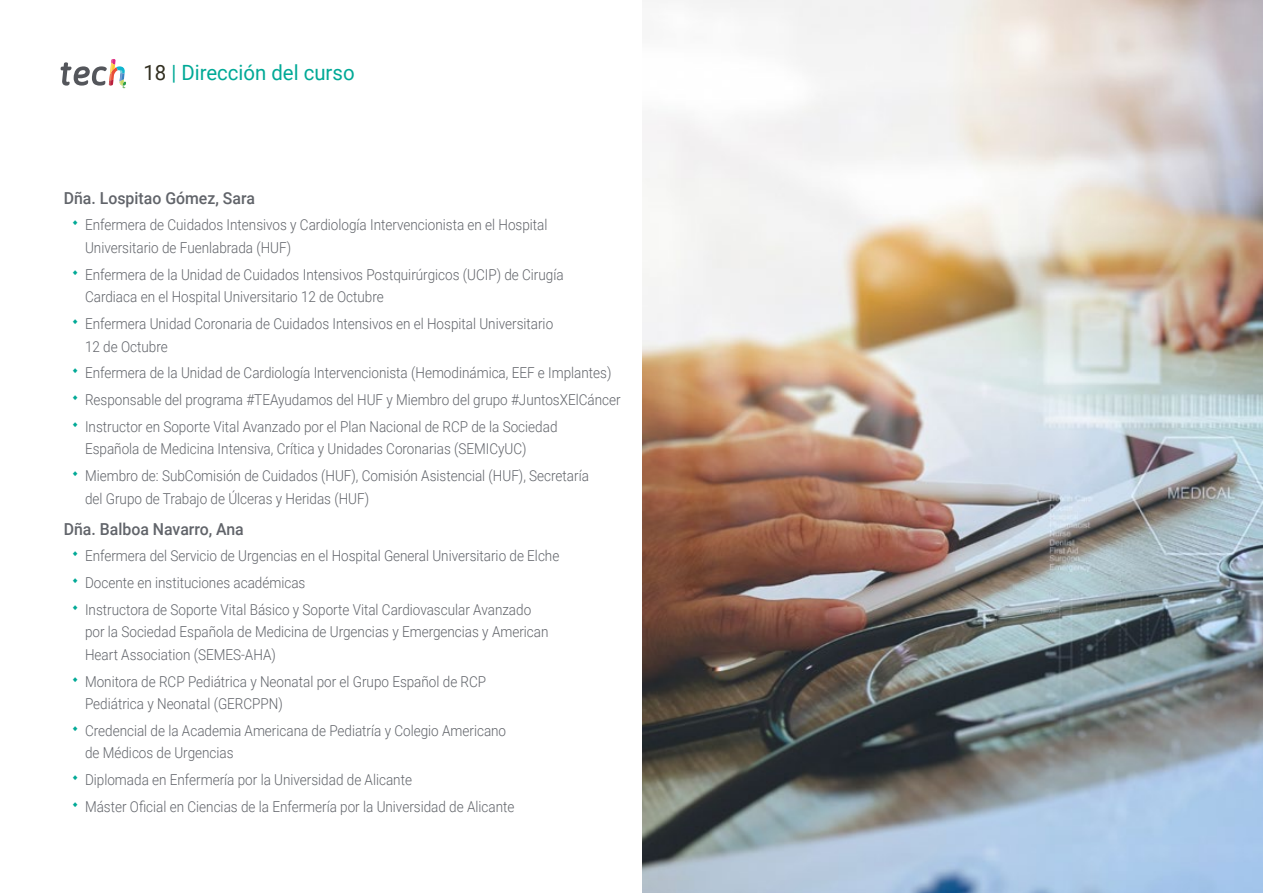
<style>
.page{position:relative;width:1263px;height:893px;background:#fff}
.page>*{position:absolute;margin:0;border:0;box-sizing:border-box;transform-origin:0 0}
.t1{font:21px "Roboto";color:#00a996}
.t2{font:500 16.5px "Roboto";color:#61646a;scale:.96 1}
.t3{font:300 15px/22.5px "Roboto";color:#61646a;scale:.9 1}
.s1{color:#312e20}
</style>
<div class="page">
<img style="left:642px;top:0;width:621px;height:893px">
<svg style="left:61px;top:59px;width:65px;height:29px"></svg>
<h1 class="t1" style="left:144px;top:57px;width:213px"><span class="s1">18</span> | Dirección del curso</h1>
<p class="t2" style="left:64px;top:186px;width:201px">Dña. Lospitao Gómez, Sara</p>
<p class="t3" style="left:85px;top:213px;width:515px">Enfermera de Cuidados Intensivos y Cardiología Intervencionista en el Hospital<br>Universitario de Fuenlabrada (HUF)</p>
<p class="t3" style="left:85px;top:263px;width:533px">Enfermera de la Unidad de Cuidados Intensivos Postquirúrgicos (UCIP) de Cirugía<br>Cardiaca en el Hospital Universitario 12 de Octubre</p>
<p class="t3" style="left:85px;top:312px;width:522px">Enfermera Unidad Coronaria de Cuidados Intensivos en el Hospital Universitario<br>12 de Octubre</p>
<p class="t3" style="left:85px;top:359px;width:597px;line-height:26.7px">Enfermera de la Unidad de Cardiología Intervencionista (Hemodinámica, EEF e Implantes)<br>Responsable del programa #TEAyudamos del HUF y Miembro del grupo #JuntosXElCáncer<br>Instructor en Soporte Vital Avanzado por el Plan Nacional de RCP de la Sociedad</p>
<p class="t3" style="left:85px;top:435px;width:561px;line-height:26.7px">Española de Medicina Intensiva, Crítica y Unidades Coronarias (SEMICyUC)<br>Miembro de: SubComisión de Cuidados (HUF), Comisión Asistencial (HUF), Secretaría</p>
<p class="t3" style="left:85px;top:486px;width:317px">del Grupo de Trabajo de Úlceras y Heridas (HUF)</p>
<p class="t2" style="left:64px;top:517px;width:189px">Dña. Balboa Navarro, Ana</p>
<p class="t3" style="left:85px;top:542px;width:528px;line-height:26.7px">Enfermera del Servicio de Urgencias en el Hospital General Universitario de Elche<br>Docente en instituciones académicas<br>Instructora de Soporte Vital Básico y Soporte Vital Cardiovascular Avanzado</p>
<p class="t3" style="left:85px;top:620px;width:516px">por la Sociedad Española de Medicina de Urgencias y Emergencias y American<br>Heart Association (SEMES-AHA)</p>
<p class="t3" style="left:85px;top:669px;width:447px">Monitora de RCP Pediátrica y Neonatal por el Grupo Español de RCP<br>Pediátrica y Neonatal (GERCPPN)</p>
<p class="t3" style="left:85px;top:719px;width:469px">Credencial de la Academia Americana de Pediatría y Colegio Americano de Médicos de Urgencias</p>
<p class="t3" style="left:85px;top:766px;width:479px;line-height:26.7px">Diplomada en Enfermería por la Universidad de Alicante<br>Máster Oficial en Ciencias de la Enfermería por la Universidad de Alicante</p>
</div>
